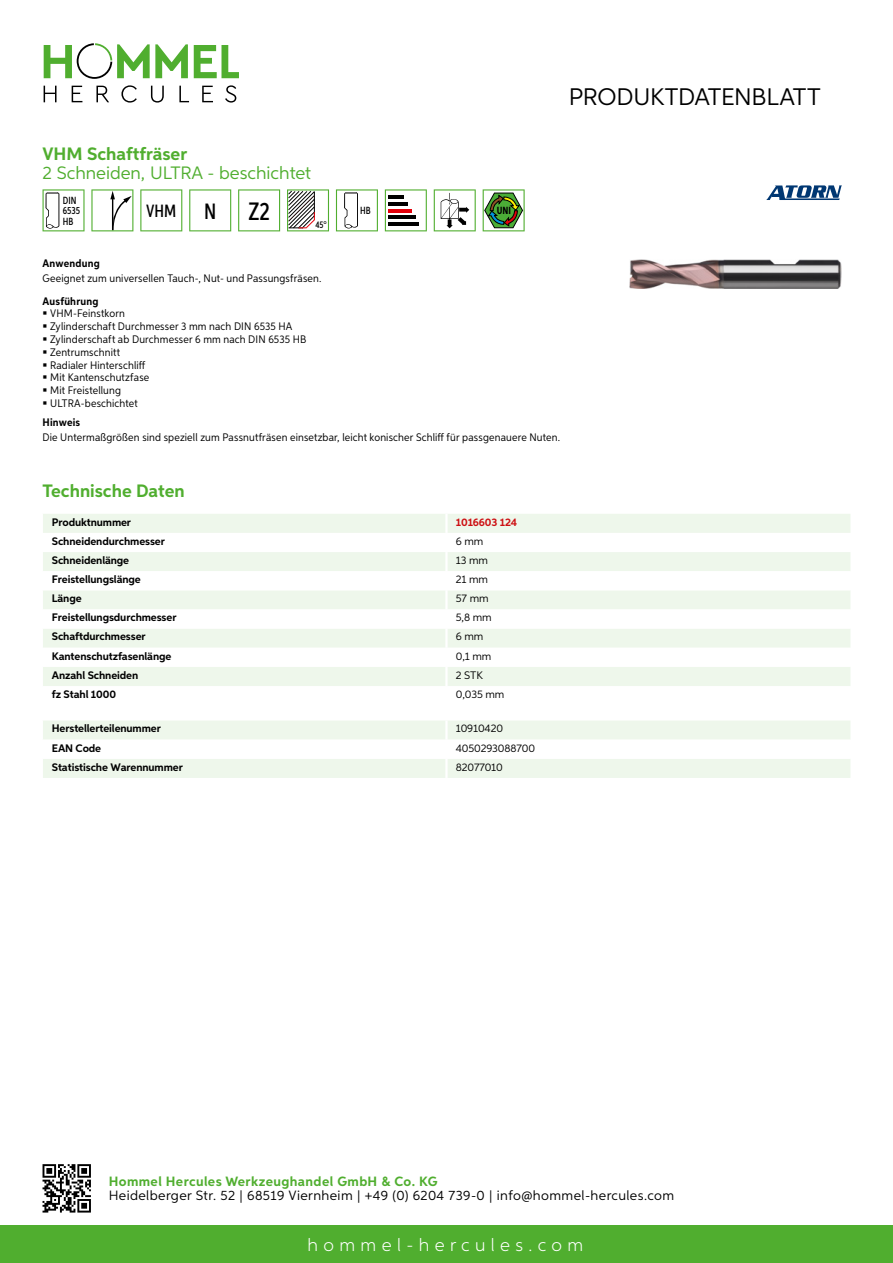
<style>
.page{position:relative;width:893px;height:1263px;background:#fff}
.page>*{position:absolute;margin:0;border:0;box-sizing:border-box;transform-origin:0 0}
.t1{font:500 25.2px "Aspira XX Nar";color:#000}
.t2{font:24px "Aspira";letter-spacing:-.01em;color:#000}
.t3{font:700 18px "Aspira";color:#50ae2f}
.t4{font:18px "Aspira";color:#50ae2f}
.t5{font:300 18px "Aspira";letter-spacing:.3em;color:#fff}
.t6{font:500 17.85px "Aspira XX Nar";color:#000}
.t7{font:13.5px "Aspira";letter-spacing:.03em;color:#000}
.t8{font:700 13.5px "Aspira";letter-spacing:.03em;color:#50ae2f}
.t9{font:10.95px/12.8px "Aspira Nar";letter-spacing:.015em;color:#000}
.t10{font:700 10.95px "Aspira";letter-spacing:-.01em;color:#000}
.t11{font:10.95px "Aspira";letter-spacing:-.01em;color:#000}
.t12{font:700 10.95px "Aspira Nar";letter-spacing:.02em;color:#000}
.t13{font:700 10.95px "Aspira";letter-spacing:-.01em;color:#cd1013}
.t14{font:500 10.35px/10.4px "Aspira XX Nar";color:#000}
.t15{font:700 10.35px "Aspira XX Nar";color:#000}
.t16{font:500 9.6px "Aspira XX Nar";color:#000}
.s1{font-size:22.2px}
</style>
<div class="page">
<div style="left:0;top:1226px;width:893px;height:37px;background:#50ae2f"></div>
<svg style="left:43px;top:1164px;width:48px;height:48px"></svg>
<svg style="left:194px;top:45px;width:45px;height:33px"></svg>
<svg style="left:44px;top:43px;width:144px;height:36px"></svg>
<svg style="left:44px;top:86px;width:13px;height:16px"></svg>
<svg style="left:72px;top:86px;width:10px;height:16px"></svg>
<svg style="left:96px;top:86px;width:13px;height:16px"></svg>
<svg style="left:121px;top:85px;width:16px;height:18px"></svg>
<svg style="left:151px;top:86px;width:13px;height:17px"></svg>
<svg style="left:179px;top:86px;width:10px;height:16px"></svg>
<svg style="left:202px;top:86px;width:11px;height:16px"></svg>
<svg style="left:225px;top:85px;width:11px;height:18px"></svg>
<div style="left:43px;top:514px;width:807px;height:19px;background:#eef7eb"></div>
<svg style="left:43px;top:552px;width:807px;height:134px;fill:#eef7eb"></svg>
<hr style="left:445px;top:514px;width:3px;height:19px;background:#fff">
<hr style="left:445px;top:552px;width:3px;height:19px;background:#fff">
<hr style="left:445px;top:571px;width:3px;height:19px;background:#fff">
<hr style="left:445px;top:590px;width:3px;height:19px;background:#fff">
<hr style="left:445px;top:609px;width:3px;height:20px;background:#fff">
<hr style="left:445px;top:629px;width:3px;height:19px;background:#fff">
<hr style="left:445px;top:648px;width:3px;height:19px;background:#fff">
<hr style="left:445px;top:667px;width:3px;height:19px;background:#fff">
<svg style="left:43px;top:721px;width:807px;height:57px"></svg>
<hr style="left:445px;top:759px;width:3px;height:19px;background:#fff">
<svg style="left:43px;top:189px;width:42px;height:42px"></svg>
<svg style="left:91px;top:189px;width:42px;height:42px"></svg>
<svg style="left:140px;top:189px;width:42px;height:42px"></svg>
<svg style="left:189px;top:189px;width:42px;height:42px"></svg>
<svg style="left:238px;top:189px;width:42px;height:42px"></svg>
<svg style="left:287px;top:189px;width:42px;height:42px"></svg>
<svg style="left:336px;top:189px;width:42px;height:42px"></svg>
<svg style="left:385px;top:189px;width:42px;height:42px"></svg>
<hr style="left:388px;top:196px;width:16px;height:3px;background:#000">
<hr style="left:388px;top:202px;width:20px;height:4px;background:#000">
<hr style="left:388px;top:209px;width:23px;height:3px;background:#e3000b">
<hr style="left:388px;top:216px;width:27px;height:3px;background:#000">
<hr style="left:388px;top:222px;width:31px;height:4px;background:#000">
<svg style="left:434px;top:189px;width:42px;height:42px"></svg>
<svg style="left:483px;top:189px;width:42px;height:42px"></svg>
<img style="left:629px;top:259px;width:213px;height:30px">
<svg style="left:766px;top:185px;width:76px;height:15px"></svg>
<h2 class="t2" style="left:569px;top:82px;width:253px">Produktdatenblatt</h2>
<h3 class="t3" style="left:43px;top:142px;width:146px">VHM Schaftfräser</h3>
<h3 class="t4" style="left:43px;top:162px;width:119px">2 Schneiden, ULTRA</h3>
<h3 class="t4" style="left:207px;top:162px;width:105px">- beschichtet</h3>
<p class="t14" style="left:63px;top:195px;width:19px">DIN<br>6535<br>HB</p>
<h3 class="t6" style="left:146px;top:200px;width:72px">VHM <span class="s1">N</span></h3>
<h1 class="t1" style="left:248px;top:196px;width:23px">Z2</h1>
<p class="t16" style="left:315px;top:219px;width:13px">45°</p>
<p class="t14" style="left:360px;top:205px;width:12px">HB</p>
<p class="t15" style="left:497px;top:205px;width:16px">UNI</p>
<p class="t12" style="left:43px;top:257px;width:59px">Anwendung</p>
<p class="t9" style="left:43px;top:272px;width:280px">Geeignet zum universellen Tauch-, Nut- und Passungsfräsen.</p>
<p class="t12" style="left:43px;top:294px;width:58px">Ausführung</p>
<p class="t9" style="left:50px;top:307px;width:258px">VHM-Feinstkorn<br>Zylinderschaft Durchmesser 3 mm nach DIN 6535 HA<br>Zylinderschaft ab Durchmesser 6 mm nach DIN 6535 HB<br>Zentrumschnitt<br>Radialer Hinterschliff<br>Mit Kantenschutzfase<br>Mit Freistellung<br>ULTRA-beschichtet</p>
<p class="t12" style="left:43px;top:415px;width:39px">Hinweis</p>
<p class="t9" style="left:43px;top:431px;width:519px">Die Untermaßgrößen sind speziell zum Passnutfräsen einsetzbar, leicht konischer Schliff für passgenauere Nuten.</p>
<h3 class="t3" style="left:43px;top:480px;width:144px">Technische Daten</h3>
<p class="t10" style="left:52px;top:515px;width:81px">Produktnummer</p>
<p class="t13" style="left:456px;top:515px;width:63px">1016603 124</p>
<p class="t10" style="left:52px;top:534px;width:115px">Schneidendurchmesser</p>
<p class="t11" style="left:456px;top:534px;width:29px">6 mm</p>
<p class="t10" style="left:52px;top:553px;width:79px">Schneidenlänge</p>
<p class="t11" style="left:456px;top:553px;width:34px">13 mm</p>
<p class="t10" style="left:52px;top:573px;width:90px">Freistellungslänge</p>
<p class="t11" style="left:456px;top:573px;width:34px">21 mm</p>
<p class="t10" style="left:52px;top:592px;width:31px">Länge</p>
<p class="t11" style="left:456px;top:592px;width:34px">57 mm</p>
<p class="t10" style="left:52px;top:611px;width:126px">Freistellungsdurchmesser</p>
<p class="t11" style="left:456px;top:611px;width:37px">5,8 mm</p>
<p class="t10" style="left:52px;top:630px;width:95px">Schaftdurchmesser</p>
<p class="t11" style="left:456px;top:630px;width:29px">6 mm</p>
<p class="t10" style="left:52px;top:649px;width:121px">Kantenschutzfasenlänge</p>
<p class="t11" style="left:456px;top:649px;width:37px">0,1 mm</p>
<p class="t10" style="left:52px;top:668px;width:88px">Anzahl Schneiden</p>
<p class="t11" style="left:456px;top:668px;width:22px">2 STK</p>
<p class="t10" style="left:52px;top:687px;width:66px">fz Stahl 1000</p>
<p class="t11" style="left:456px;top:687px;width:50px">0,035 mm</p>
<p class="t10" style="left:52px;top:722px;width:111px">Herstellerteilenummer</p>
<p class="t11" style="left:456px;top:722px;width:49px">10910420</p>
<p class="t10" style="left:52px;top:741px;width:51px">EAN Code</p>
<p class="t11" style="left:456px;top:741px;width:81px">4050293088700</p>
<p class="t10" style="left:52px;top:760px;width:132px">Statistische Warennummer</p>
<p class="t11" style="left:456px;top:760px;width:49px">82077010</p>
<p class="t8" style="left:109px;top:1172px;width:330px">Hommel Hercules Werkzeughandel GmbH &amp; Co. KG</p>
<p class="t7" style="left:109px;top:1187px;width:567px">Heidelberger Str. 52 | 68519 Viernheim | +49 (0) 6204 739-0 | info@hommel-hercules.com</p>
<h3 class="t5" style="left:307px;top:1234px;width:277px">hommel-hercules.com</h3>
</div>
